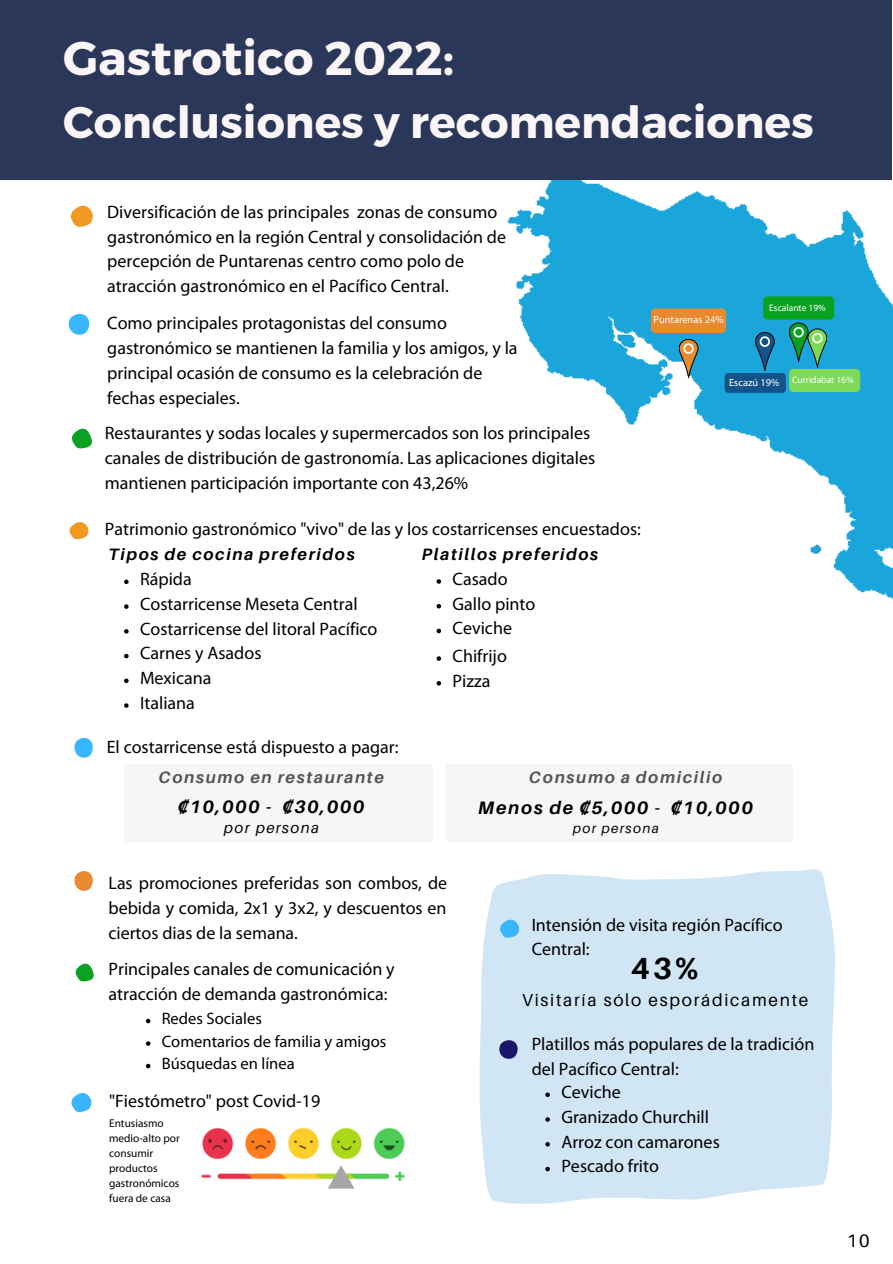
<style>
.page{position:relative;width:893px;height:1264px;background:#fff}
.page>*{position:absolute;margin:0;border:0;box-sizing:border-box;transform-origin:0 0}
.t1{font:47.25px "Trueno Bd";color:#fcf5f7}
.t2{font:44.25px "Trueno Bd";color:#fcf5f7}
.t3{font:700 30.6px "Aileron";color:#000}
.t4{font:18px/24.8px "Myriad Pro";color:#000}
.t5{font:italic 700 18px "Aileron";letter-spacing:.1em;color:#000}
.t6{font:18px "Aileron";color:#000}
.t7{font:17.25px "Aileron";letter-spacing:.1em;color:#000}
.t8{font:16.5px/22.5px "Myriad Pro";color:#000}
.t9{font:italic 700 16.5px "Aileron";letter-spacing:.1em;color:#000}
.t10{font:italic 700 16.5px "Aileron";letter-spacing:.1em;color:#545454}
.t11{font:italic 15px "Aileron";letter-spacing:.1em;color:#000}
.t12{font:italic 13.5px "Aileron";letter-spacing:.1em;color:#000}
.t13{font:11.25px/15.1px "Myriad Pro";color:#000}
.t14{font:10.35px "Myriad Pro";color:#fff}
.t15{font:9.45px "Myriad Pro";color:#fff}
.s1{font-size:10.35px}
.s2{font-family:"Noto Sans"}
</style>
<div class="page">
<img style="left:507px;top:139px;width:385px;height:460px">
<div style="left:0;top:0;width:891px;height:180px;background:#2a3758"></div>
<svg style="left:70px;top:205px;width:23px;height:22px"></svg>
<svg style="left:69px;top:314px;width:21px;height:21px"></svg>
<svg style="left:72px;top:428px;width:20px;height:21px"></svg>
<svg style="left:69px;top:522px;width:20px;height:17px"></svg>
<svg style="left:74px;top:738px;width:19px;height:20px"></svg>
<svg style="left:75px;top:963px;width:19px;height:18px"></svg>
<svg style="left:679px;top:339px;width:19px;height:38px"></svg>
<svg style="left:789px;top:323px;width:37px;height:44px;background:#34a28b"></svg>
<svg style="left:755px;top:332px;width:19px;height:38px"></svg>
<div style="left:650px;top:308px;width:76px;height:25px;background:#e88a30;border-radius:5px"></div>
<div style="left:724px;top:373px;width:61px;height:20px;background:#13538a;border-radius:4px"></div>
<div style="left:763px;top:296px;width:71px;height:23px;background:#0ba223;border-radius:4px"></div>
<div style="left:789px;top:369px;width:71px;height:23px;background:#7ed957;border-radius:4px"></div>
<div style="left:479px;top:869px;width:356px;height:334px;background:#d1e6f5"></div>
<svg style="left:499px;top:918px;width:21px;height:20px"></svg>
<svg style="left:499px;top:1040px;width:19px;height:19px"></svg>
<svg style="left:71px;top:1093px;width:21px;height:19px"></svg>
<img style="left:201px;top:1128px;width:204px;height:53px">
<svg style="left:327px;top:1165px;width:27px;height:23px"></svg>
<svg style="left:74px;top:871px;width:19px;height:20px"></svg>
<div style="left:124px;top:764px;width:308px;height:77px;background:#f6f6f6"></div>
<svg style="left:124px;top:579px;width:5px;height:5px"></svg>
<svg style="left:124px;top:604px;width:5px;height:5px"></svg>
<svg style="left:124px;top:629px;width:5px;height:4px"></svg>
<svg style="left:124px;top:654px;width:5px;height:4px"></svg>
<svg style="left:124px;top:678px;width:5px;height:5px"></svg>
<svg style="left:124px;top:703px;width:5px;height:4px"></svg>
<svg style="left:436px;top:579px;width:5px;height:4px"></svg>
<svg style="left:436px;top:604px;width:5px;height:4px"></svg>
<svg style="left:436px;top:628px;width:5px;height:5px"></svg>
<svg style="left:436px;top:656px;width:5px;height:4px"></svg>
<svg style="left:436px;top:681px;width:5px;height:4px"></svg>
<div style="left:446px;top:764px;width:346px;height:77px;background:#f6f6f6"></div>
<svg style="left:545px;top:1092px;width:5px;height:5px"></svg>
<svg style="left:545px;top:1117px;width:5px;height:4px"></svg>
<svg style="left:545px;top:1141px;width:5px;height:5px"></svg>
<svg style="left:545px;top:1166px;width:5px;height:5px"></svg>
<svg style="left:146px;top:1018px;width:4px;height:5px"></svg>
<svg style="left:146px;top:1041px;width:4px;height:4px"></svg>
<svg style="left:146px;top:1063px;width:4px;height:5px"></svg>
<h1 class="t1" style="left:63px;top:28px;width:392px">Gastrotico 2022:</h1>
<h2 class="t2" style="left:63px;top:94px;width:751px">Conclusiones y recomendaciones</h2>
<p class="t4" style="left:107px;top:201px;width:400px">Diversificación de las principales zonas de consumo gastronómico en la región Central y consolidación de percepción de Puntarenas centro como polo de atracción gastronómico en el Pacífico Central.</p>
<p class="t4" style="left:107px;top:312px;width:412px">Como principales protagonistas del consumo gastronómico se mantienen la familia y los amigos, y la principal ocasión de consumo es la celebración de fechas especiales.</p>
<p class="t14" style="left:653px;top:315px;width:72px">Puntarenas 24%</p>
<p class="t15" style="left:769px;top:304px;width:58px">Escalante 19%</p>
<p class="t15" style="left:729px;top:376px;width:126px"><span class="s1">Escazú 19%</span> Curridabat 16%</p>
<p class="t4" style="left:105px;top:422px;width:492px">Restaurantes y sodas locales y supermercados son los principales canales de distribución de gastronomía. Las aplicaciones digitales mantienen participación importante con 43,26%</p>
<p class="t4" style="left:105px;top:517px;width:537px">Patrimonio gastronómico "vivo" de las y los costarricenses encuestados:</p>
<p class="t4" style="left:140px;top:568px;width:239px">Rápida<br>Costarricense Meseta Central<br>Costarricense del litoral Pacífico<br>Carnes y Asados<br>Mexicana<br>Italiana</p>
<p class="t4" style="left:107px;top:735px;width:293px">El costarricense está dispuesto a pagar:</p>
<p class="t9" style="left:108px;top:544px;width:248px">Tipos de cocina preferidos</p>
<p class="t9" style="left:422px;top:544px;width:178px">Platillos preferidos</p>
<p class="t4" style="left:452px;top:568px;width:84px">Casado<br>Gallo pinto<br>Ceviche</p>
<p class="t4" style="left:452px;top:645px;width:56px">Chifrijo<br>Pizza</p>
<p class="t10" style="left:158px;top:767px;width:227px">Consumo en restaurante</p>
<p class="t10" style="left:529px;top:767px;width:195px">Consumo a domicilio</p>
<p class="t5" style="left:478px;top:796px;width:276px">Menos de <span class="s2">₡</span>5,000 - <span class="s2">₡</span>10,000</p>
<p class="t12" style="left:573px;top:820px;width:87px">por persona</p>
<p class="t5" style="left:178px;top:795px;width:188px"><span class="s2">₡</span>10,000 - <span class="s2">₡</span>30,000</p>
<p class="t11" style="left:224px;top:818px;width:96px">por persona</p>
<p class="t4" style="left:108px;top:872px;width:340px;text-align:justify">Las promociones preferidas son combos, de bebida y comida, 2x1 y 3x2, y descuentos en ciertos dias de la semana.</p>
<p class="t4" style="left:108px;top:958px;width:287px">Principales canales de comunicación y atracción de demanda gastronómica:</p>
<p class="t8" style="left:162px;top:1009px;width:226px">Redes Sociales<br>Comentarios de familia y amigos<br>Búsquedas en línea</p>
<p class="t4" style="left:109px;top:1090px;width:213px">"Fiestómetro" post Covid-19</p>
<p class="t13" style="left:109px;top:1116px;width:72px">Entusiasmo medio-alto por consumir productos gastronómicos fuera de casa</p>
<p class="t4" style="left:531px;top:913px;width:252px">Intensión de visita región Pacífico<br>Central:</p>
<h3 class="t3" style="left:630px;top:949px;width:69px">43%</h3>
<p class="t7" style="left:522px;top:988px;width:288px">Visitaría sólo esporádicamente</p>
<p class="t4" style="left:531px;top:1033px;width:284px">Platillos más populares de la tradición</p>
<p class="t4" style="left:531px;top:1057px;width:148px">del Pacífico Central:</p>
<p class="t4" style="left:561px;top:1081px;width:61px">Ceviche</p>
<p class="t4" style="left:561px;top:1105px;width:149px">Granizado Churchill</p>
<p class="t4" style="left:561px;top:1130px;width:160px">Arroz con camarones</p>
<p class="t4" style="left:561px;top:1155px;width:99px">Pescado frito</p>
<p class="t6" style="left:846px;top:1229px;width:24px">10</p>
</div>
